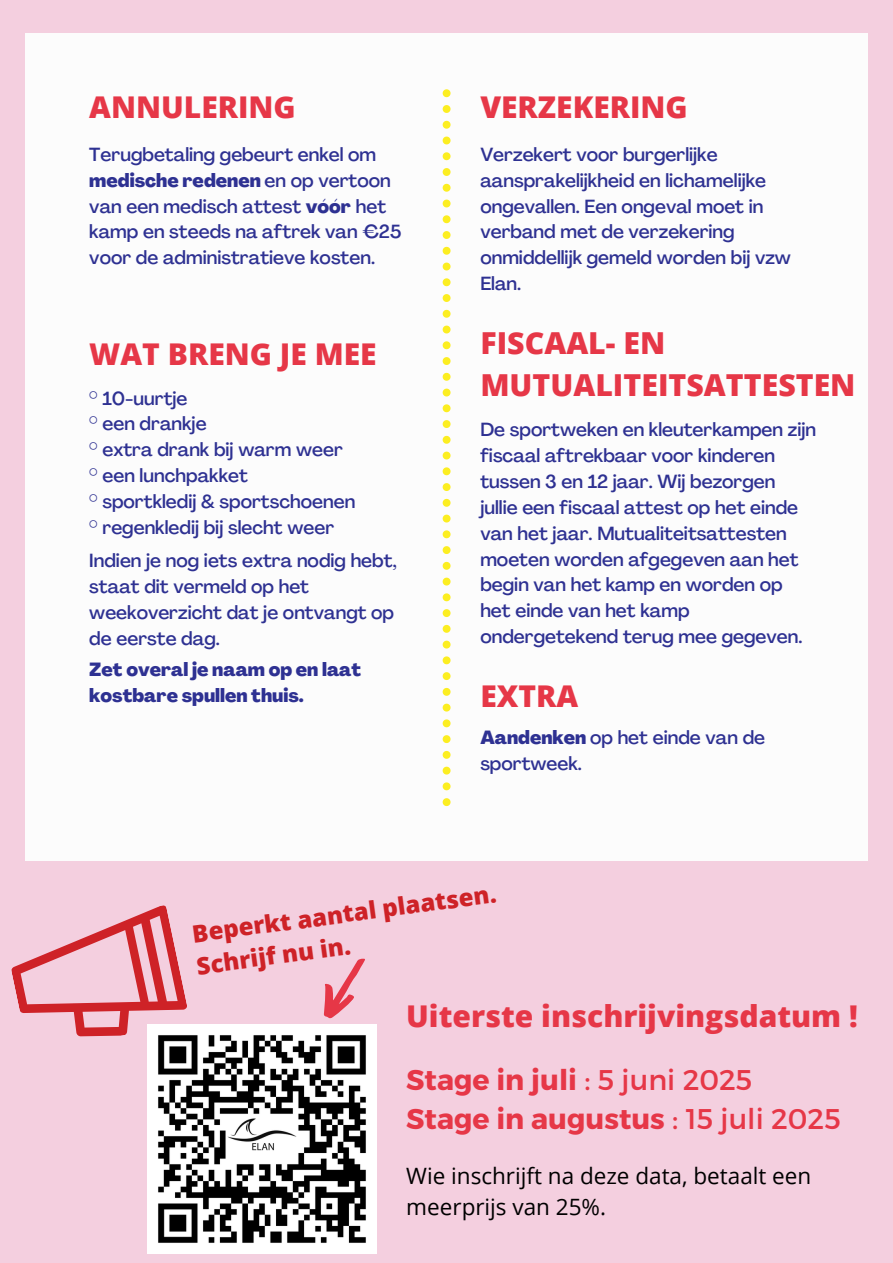
<style>
.page{position:relative;width:893px;height:1263px;background:#f4cfdf}
.page>*{position:absolute;margin:0;border:0;box-sizing:border-box;transform-origin:0 0}
.t1{font:800 30.3px/42.2px "Open Sans";color:#e63747}
.t2{font:800 30px "Open Sans";color:#e63747}
.t3{font:700 28.5px/39.4px "Montserrat";color:#e63747}
.t4{font:800 24px/31.7px "Open Sans";color:#ce2227}
.t5{font:22.5px/31.5px "Open Sans";color:#000}
.t6{font:500 18.75px/25.9px "Agrandir";color:#2e3192}
.t7{font:800 18.75px/25.9px "Agrandir";color:#2e3192}
.s1{font-weight:800}
.s2{font-weight:400}
</style>
<div class="page">
<svg style="left:11px;top:905px;width:176px;height:132px"></svg>
<div style="left:26px;top:34px;width:841px;height:827px;background:#fcfcfc"></div>
<svg style="left:443px;top:89px;width:7px;height:717px"></svg>
<img style="left:147px;top:1024px;width:229px;height:229px">
<svg style="left:323px;top:958px;width:42px;height:61px"></svg>
<p class="t2" style="left:89px;top:86px;width:208px">ANNULERING</p>
<p class="t6" style="left:89px;top:143px;width:313px">Terugbetaling gebeurt enkel om <span class="s1">medische redenen</span> en op vertoon van een medisch attest <span class="s1">vóór</span> het kamp en steeds na aftrek van €25 voor de administratieve kosten.</p>
<p class="t2" style="left:89px;top:333px;width:289px">WAT BRENG JE MEE</p>
<p class="t6" style="left:89px;top:387px;width:100px">° 10-uurtje</p>
<p class="t6" style="left:89px;top:413px;width:119px">° een drankje</p>
<p class="t6" style="left:89px;top:439px;width:255px">° extra drank bij warm weer</p>
<p class="t6" style="left:89px;top:465px;width:160px">° een lunchpakket</p>
<p class="t6" style="left:89px;top:490px;width:267px">° sportkledij &amp; sportschoenen</p>
<h1 class="t6" style="left:89px;top:516px;width:246px">° regenkledij bij slecht weer</h1>
<p class="t6" style="left:89px;top:549px;width:309px">Indien je nog iets extra nodig hebt, staat dit vermeld op het weekoverzicht dat je ontvangt op de eerste dag.</p>
<h1 class="t7" style="left:89px;top:659px;width:273px">Zet overal je naam op en laat kostbare spullen thuis.</h1>
<p class="t2" style="left:480px;top:86px;width:209px">VERZEKERING</p>
<h1 class="t6" style="left:480px;top:143px;width:312px">Verzekert voor burgerlijke aansprakelijkheid en lichamelijke ongevallen. Een ongeval moet in verband met de verzekering onmiddellijk gemeld worden bij vzw<br>Elan.</h1>
<p class="t1" style="left:480px;top:321px;width:377px">FISCAAL- EN<br>MUTUALITEITSATTESTEN</p>
<h4 class="t6" style="left:480px;top:418px;width:337px">De sportweken en kleuterkampen zijn fiscaal aftrekbaar voor kinderen tussen 3 en 12 jaar. Wij bezorgen jullie een fiscaal attest op het einde van het jaar. Mutualiteitsattesten moeten worden afgegeven aan het begin van het kamp en worden op het einde van het kamp ondergetekend terug mee gegeven.</h4>
<p class="t2" style="left:480px;top:675px;width:99px">EXTRA</p>
<p class="t6" style="left:480px;top:727px;width:286px"><span class="s1">Aandenken</span> op het einde van de sportweek.</p>
<h1 class="t4" style="left:190px;top:919px;width:308px;rotate:-8deg">Beperkt aantal plaatsen.<br>Schrijf nu in.</h1>
<p class="t2" style="left:406px;top:995px;width:453px">Uiterste inschrijvingsdatum !</p>
<h1 class="t3" style="left:406px;top:1058px;width:436px">Stage in juli <span class="s2">: 5 juni 2025<br></span>Stage in augustus <span class="s2">: 15 juli 2025</span></h1>
<p class="t5" style="left:406px;top:1159px;width:406px">Wie inschrijft na deze data, betaalt een meerprijs van 25%.</p>
</div>
